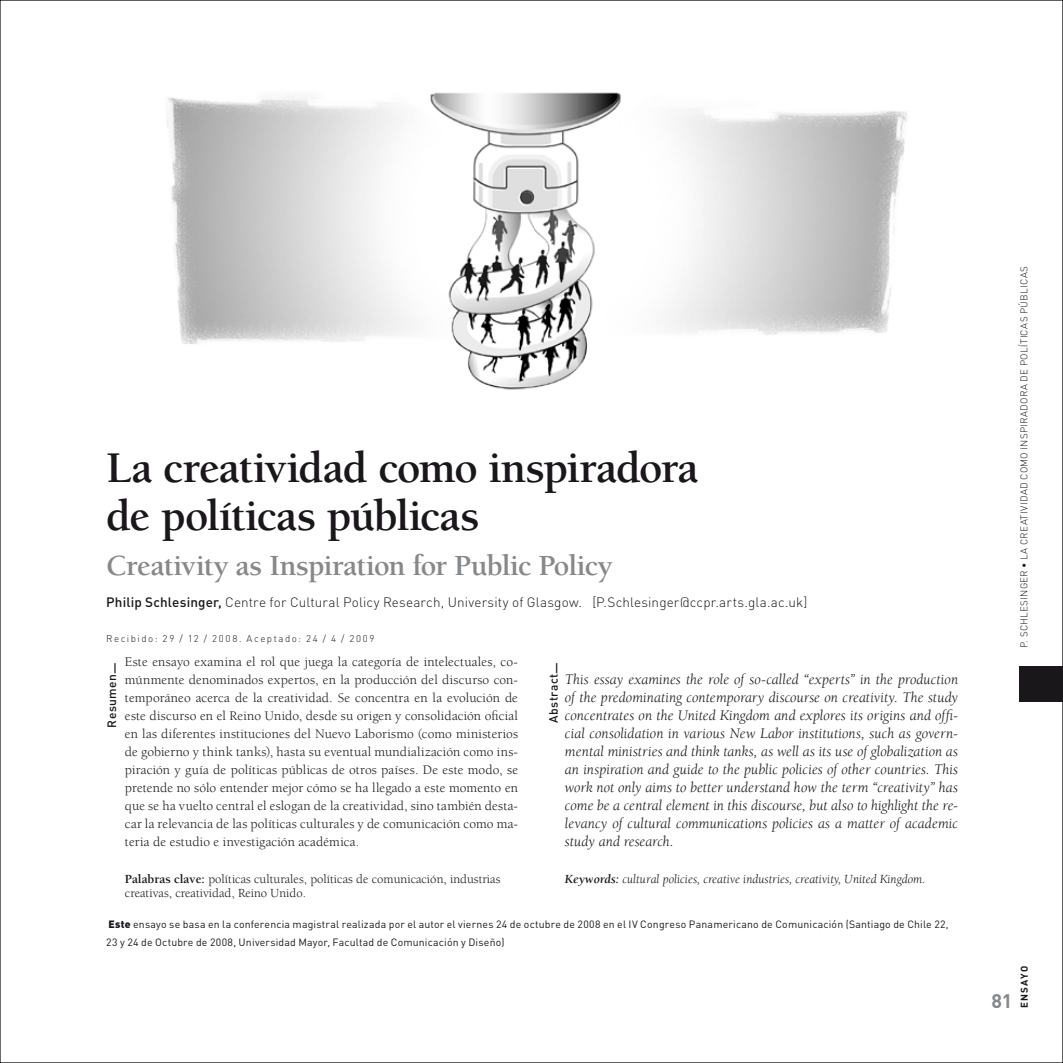
<style>
.page{position:relative;width:1063px;height:1063px;background:#fff}
.page>*{position:absolute;margin:0;border:0;box-sizing:border-box;transform-origin:0 0}
.t1{font:700 45px/48px "Berkeley Std";letter-spacing:-.025em;color:#1a171b}
.t2{font:700 30px "Berkeley Std";letter-spacing:-.025em;color:#87888a}
.t3{font:700 19.5px "DIN";color:#87888a}
.t4{font:italic 15px/18px "Berkeley Std";letter-spacing:.005em;color:#1a171b;text-align:justify}
.t5{font:13.5px/18px "Berkeley Std";letter-spacing:.005em;color:#1a171b;text-align:justify}
.t6{font:300 13.5px "DIN";letter-spacing:.015em;color:#1a171b}
.t7{font:12.75px/14.2px "Berkeley Std";color:#1a171b}
.t8{font:italic 12.75px "Berkeley Std";color:#1a171b}
.t9{font:500 12px "DIN";letter-spacing:.04em;color:#1a171b}
.t10{font:10.5px/18px "DIN";letter-spacing:.02em;color:#1a171b}
.t11{font:300 9.75px "DIN";letter-spacing:.035em;color:#1a171b}
.t12{font:300 9.75px "DIN";letter-spacing:.175em;color:#1a171b}
.t13{font:700 9.75px "DIN";color:#1a171b}
.s1{font-weight:500}
.s2{font-weight:700}
.s3{font-weight:900}
.s4{font-style:inherit}
</style>
<div class="page">
<div style="left:1020px;top:666px;width:43px;height:36px;background:#1a171b"></div>
<img style="left:166px;top:92px;width:741px;height:298px">
<h1 class="t1" style="left:106px;top:444px;width:594px">La creatividad como inspiradora de políticas públicas</h1>
<h2 class="t2" style="left:106px;top:550px;width:508px">Creativity as Inspiration for Public Policy</h2>
<p class="t6" style="left:106px;top:594px;width:703px"><span class="s1">Philip Schlesinger,</span> Centre for Cultural Policy Research, U niversity of G lasgow. [P.Schlesinger@ccpr.arts.gla.ac.uk]</p>
<p class="t12" style="left:106px;top:632px;width:270px">Recibido: 29 / 12 / 2008. Aceptado: 24 / 4 / 2009</p>
<p class="t9" style="left:104px;top:728px;width:67px;rotate:-90deg">Resumen—</p>
<p class="t5" style="left:125px;top:653px;width:395px">Este ensayo examina el rol que juega la categoría de intelectuales, co&shy;múnmente denominados expertos, en la producción del discurso con&shy;temporáneo acerca de la creatividad. Se concentra en la evolución de este discurso en el Reino Unido, desde su origen y consolidación oficial en las diferentes instituciones del Nuevo Laborismo (como ministerios de gobierno y think tanks), hasta su eventual mundialización como ins&shy;piración y guía de políticas públicas de otros países. De este modo, se pretende no sólo entender mejor cómo se ha llegado a este momento en que se ha vuelto central el eslogan de la creatividad, sino también desta&shy;car la relevancia de las políticas culturales y de comunicación como ma&shy;teria de estudio e investigación académica.</p>
<p class="t7" style="left:125px;top:872px;width:377px"><span class="s2">Palabras clave:</span> políticas culturales, políticas de comunicación, industrias creativas, creatividad, Reino Unido.</p>
<p class="t9" style="left:546px;top:723px;width:63px;rotate:-90deg">Abstract—</p>
<p class="t4" style="left:565px;top:671px;width:395px">This essay examines the role of so-called “experts” in the production of the predominating contemporary discourse on creativity. The study concentrates on the United Kingdom and explores its origins and offi&shy;cial consolidation in various New Labor institutions, such as govern&shy;mental ministries and think tanks, as well as its use of globalization as an inspiration and guide to the public policies of other countries. This work not only aims to better understand how the term “creativity” has come be a central element in this discourse, but also to highlight the re&shy;levancy of cultural communications policies as a matter of academic study and research.</p>
<p class="t8" style="left:565px;top:872px;width:362px"><span class="s2">Keywords:</span> cultural policies, creative industries, creativity, United Kingdom.</p>
<p class="t10" style="left:106px;top:915px;width:844px"><span class="s3">Este</span> ensayo se basa en la conferencia magistral realizada por el autor el viernes 24 de octubre de 2008 en el IV Congreso Panamericano de Comunicación (Santiago de Chile 22,<br>23 y 24 de Octubre de 2008, U niversidad Mayor, Facultad de Comunicación y Diseño)</p>
<p class="t11" style="left:1018px;top:648px;width:383px;rotate:-90deg">P. Schlesinger • La creatividad como inspiradora de políticas públicas</p>
<h3 class="t3" style="left:991px;top:988px;width:22px">81</h3>
<p class="t13" style="left:1018px;top:1008px;width:55px;rotate:-90deg">ARTíCULO<span class="s4">ENSAYO</span></p>
</div>
